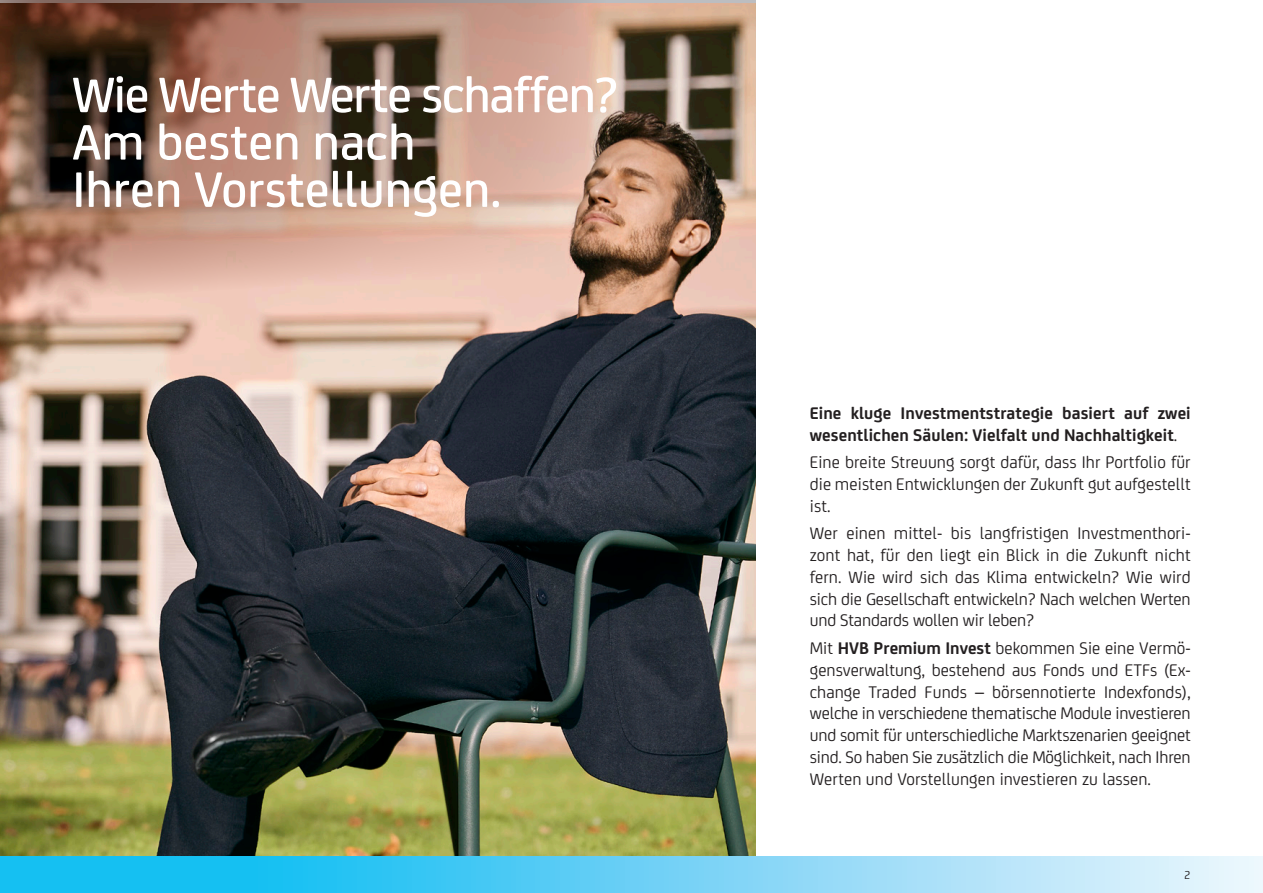
<style>
.page{position:relative;width:1263px;height:893px;background:#fff}
.page>*{position:absolute;margin:0;border:0;box-sizing:border-box;transform-origin:0 0}
.Produktzeile_DIGITAL{font:500 53.25px/47.4px "Uni Credit";color:#fff}
.Bodycopy_DIGITAL{font:18px/21.8px "Uni Credit";letter-spacing:.005em;color:#231f20;text-align:justify}
.Bodycopy_DIGITAL-2{font:700 18px/21.8px "Uni Credit";letter-spacing:.005em;color:#231f20}
.Bodycopy{font:12.3px "Uni Credit";color:#231f20}
.s1{font-weight:400}
.s2{font-weight:700}
</style>
<div class="page">
<img style="left:0;top:4px;width:756px;height:853px">
<svg style="left:0;top:0;width:613px;height:308px;background:#a88372"></svg>
<svg style="left:0;top:857px;width:1263px;height:36px;background:#6dd3f6"></svg>
<p class="Produktzeile_DIGITAL" style="left:72px;top:68px;width:547px">Wie Werte Werte schaffen?<br>Am besten nach<br>Ihren Vorstellungen.</p>
<p class="Bodycopy_DIGITAL-2" style="left:810px;top:401px;width:382px">Eine kluge Investmentstrategie basiert auf zwei wesentlichen Säulen: Vielfalt und Nachhaltigkeit<span class="s1">.</span></p>
<p class="Bodycopy_DIGITAL" style="left:810px;top:450px;width:382px">Eine breite Streuung sorgt dafür, dass Ihr Portfolio für die meisten Entwicklungen der Zukunft gut aufgestellt ist.</p>
<p class="Bodycopy_DIGITAL" style="left:810px;top:521px;width:382px">Wer einen mittel- bis langfristigen Investmenthori&shy;zont hat, für den liegt ein Blick in die Zukunft nicht fern. Wie wird sich das Klima entwickeln? Wie wird sich die Gesellschaft entwickeln? Nach welchen Werten und Standards wollen wir leben?</p>
<p class="Bodycopy_DIGITAL" style="left:810px;top:636px;width:382px">Mit <span class="s2">HVB Premium Invest</span> bekommen Sie eine Vermö&shy;gensverwaltung, bestehend aus Fonds und ETFs (Ex&shy;change Traded Funds – börsennotierte Indexfonds), welche in verschiedene thematische Module investieren und somit für unterschiedliche Marktszenarien geeignet sind. So haben Sie zusätzlich die Möglichkeit, nach Ihren Werten und Vorstellungen investieren zu lassen.</p>
<p class="Bodycopy" style="left:1184px;top:866px;width:8px">2</p>
</div>
